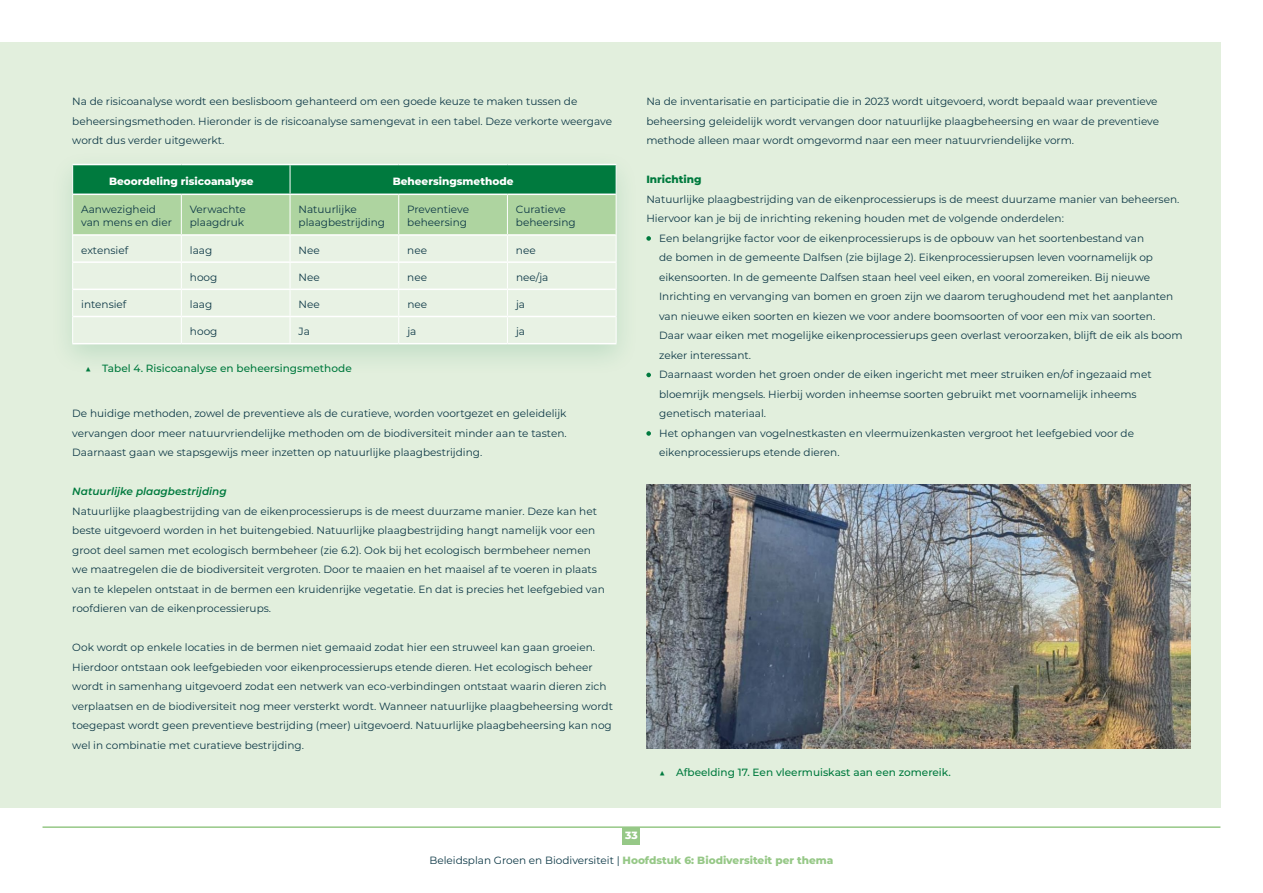
<style>
.page{position:relative;width:1263px;height:893px;background:#fff}
.page>*{position:absolute;margin:0;border:0;box-sizing:border-box;transform-origin:0 0}
.t1{font:10.5px/19.5px "Montserrat";color:#0d3846}
.t2{font:500 10.5px "Montserrat";color:#007a3e}
.t3{font:800 10.5px "Montserrat";color:#fff}
.t4{font:italic 600 10.5px "Montserrat";color:#007a3e}
.t5{font:800 10.5px "Montserrat";color:#007a3e}
.s1{font-weight:400}
.s2{font-weight:800;color:#96c887}
</style>
<div class="page">
<div style="left:623px;top:827px;width:17px;height:17px;background:#96c887"></div>
<hr style="left:43px;top:826px;width:1177px;height:2px;background:#96c887">
<div style="left:0;top:43px;width:1220px;height:765px;background:#e2efdd"></div>
<svg style="left:646px;top:236px;width:5px;height:5px"></svg>
<svg style="left:646px;top:373px;width:5px;height:4px"></svg>
<svg style="left:646px;top:431px;width:5px;height:5px"></svg>
<img style="left:646px;top:484px;width:545px;height:265px">
<div style="left:49px;top:149px;width:591px;height:227px;background:#007a3e;opacity:.15"></div>
<svg style="left:72px;top:165px;width:545px;height:179px"></svg>
<hr style="left:72px;top:164px;width:109px;height:1px;background:#fff">
<hr style="left:181px;top:164px;width:109px;height:1px;background:#fff">
<hr style="left:290px;top:164px;width:109px;height:1px;background:#fff">
<hr style="left:399px;top:164px;width:108px;height:1px;background:#fff">
<hr style="left:507px;top:164px;width:109px;height:1px;background:#fff">
<hr style="left:73px;top:194px;width:108px;height:1px;background:#fff">
<hr style="left:181px;top:194px;width:109px;height:1px;background:#fff">
<hr style="left:290px;top:194px;width:109px;height:1px;background:#fff">
<hr style="left:399px;top:194px;width:108px;height:1px;background:#fff">
<hr style="left:507px;top:194px;width:109px;height:1px;background:#fff">
<hr style="left:73px;top:234px;width:108px;height:2px;background:#fff">
<hr style="left:181px;top:234px;width:109px;height:2px;background:#fff">
<hr style="left:290px;top:234px;width:109px;height:2px;background:#fff">
<hr style="left:399px;top:234px;width:108px;height:2px;background:#fff">
<hr style="left:507px;top:234px;width:109px;height:2px;background:#fff">
<hr style="left:73px;top:261px;width:108px;height:2px;background:#fff">
<hr style="left:181px;top:261px;width:109px;height:2px;background:#fff">
<hr style="left:290px;top:261px;width:109px;height:2px;background:#fff">
<hr style="left:399px;top:261px;width:108px;height:2px;background:#fff">
<hr style="left:507px;top:261px;width:109px;height:2px;background:#fff">
<hr style="left:73px;top:289px;width:108px;height:1px;background:#fff">
<hr style="left:181px;top:289px;width:109px;height:1px;background:#fff">
<hr style="left:290px;top:289px;width:109px;height:1px;background:#fff">
<hr style="left:399px;top:289px;width:108px;height:1px;background:#fff">
<hr style="left:507px;top:289px;width:109px;height:1px;background:#fff">
<hr style="left:73px;top:316px;width:108px;height:1px;background:#fff">
<hr style="left:181px;top:316px;width:109px;height:1px;background:#fff">
<hr style="left:290px;top:316px;width:109px;height:1px;background:#fff">
<hr style="left:399px;top:316px;width:108px;height:1px;background:#fff">
<hr style="left:507px;top:316px;width:109px;height:1px;background:#fff">
<hr style="left:72px;top:343px;width:109px;height:1px;background:#fff">
<hr style="left:181px;top:343px;width:109px;height:1px;background:#fff">
<hr style="left:290px;top:343px;width:109px;height:1px;background:#fff">
<hr style="left:399px;top:343px;width:108px;height:1px;background:#fff">
<hr style="left:507px;top:343px;width:109px;height:1px;background:#fff">
<p class="t1" style="left:72px;top:91px;width:541px">Na de risicoanalyse wordt een beslisboom gehanteerd om een goede keuze te maken tussen de beheersingsmethoden. Hieronder is de risicoanalyse samengevat in een tabel. Deze verkorte weergave wordt dus verder uitgewerkt.</p>
<p class="t3" style="left:109px;top:173px;width:146px">Beoordeling risicoanalyse</p>
<p class="t3" style="left:393px;top:173px;width:122px">Beheersingsmethode</p>
<p class="t1" style="left:81px;top:202px;width:92px;line-height:13.5px">Aanwezigheid van mens en dier</p>
<p class="t1" style="left:190px;top:202px;width:58px;line-height:13.5px">Verwachte plaagdruk</p>
<p class="t1" style="left:299px;top:202px;width:88px;line-height:13.5px">Natuurlijke plaagbestrijding</p>
<p class="t1" style="left:407px;top:202px;width:63px;line-height:13.5px">Preventieve beheersing</p>
<p class="t1" style="left:516px;top:202px;width:61px;line-height:13.5px">Curatieve beheersing</p>
<p class="t1" style="left:81px;top:240px;width:49px">extensief</p>
<p class="t1" style="left:190px;top:240px;width:24px">laag</p>
<p class="t1" style="left:299px;top:240px;width:23px">Nee</p>
<p class="t1" style="left:407px;top:240px;width:21px">nee</p>
<p class="t1" style="left:516px;top:240px;width:21px">nee</p>
<p class="t1" style="left:190px;top:267px;width:29px">hoog</p>
<p class="t1" style="left:299px;top:267px;width:23px">Nee</p>
<p class="t1" style="left:407px;top:267px;width:21px">nee</p>
<p class="t1" style="left:516px;top:267px;width:34px">nee/ja</p>
<p class="t1" style="left:81px;top:294px;width:47px">intensief</p>
<p class="t1" style="left:190px;top:294px;width:24px">laag</p>
<p class="t1" style="left:299px;top:294px;width:23px">Nee</p>
<p class="t1" style="left:407px;top:294px;width:21px">nee</p>
<p class="t1" style="left:516px;top:294px;width:11px">ja</p>
<p class="t1" style="left:190px;top:321px;width:29px">hoog</p>
<p class="t1" style="left:299px;top:321px;width:13px">Ja</p>
<p class="t1" style="left:407px;top:321px;width:11px">ja</p>
<p class="t1" style="left:516px;top:321px;width:11px">ja</p>
<p class="t2" style="left:85px;top:361px;width:268px"><span class="s1">▲</span> Tabel 4. Risicoanalyse en beheersingsmethode</p>
<p class="t1" style="left:72px;top:403px;width:496px;text-align:justify">De huidige methoden, zowel de preventieve als de curatieve, worden voortgezet en geleidelijk vervangen door meer natuurvriendelijke methoden om de biodiversiteit minder aan te tasten.<br>Daarnaast gaan we stapsgewijs meer inzetten op natuurlijke plaagbestrijding.</p>
<p class="t4" style="left:72px;top:484px;width:156px">Natuurlijke plaagbestrijding</p>
<p class="t1" style="left:72px;top:501px;width:534px">Natuurlijke plaagbestrijding van de eikenprocessierups is de meest duurzame manier. Deze kan het beste uitgevoerd worden in het buitengebied. Natuurlijke plaagbestrijding hangt namelijk voor een groot deel samen met ecologisch bermbeheer (zie 6.2). Ook bij het ecologisch bermbeheer nemen we maatregelen die de biodiversiteit vergroten. Door te maaien en het maaisel af te voeren in plaats van te klepelen ontstaat in de bermen een kruidenrijke vegetatie. En dat is precies het leefgebied van roofdieren van de eikenprocessierups.</p>
<p class="t1" style="left:72px;top:637px;width:542px">Ook wordt op enkele locaties in de bermen niet gemaaid zodat hier een struweel kan gaan groeien.<br>Hierdoor ontstaan ook leefgebieden voor eikenprocessierups etende dieren. Het ecologisch beheer wordt in samenhang uitgevoerd zodat een netwerk van eco-verbindingen ontstaat waarin dieren zich verplaatsen en de biodiversiteit nog meer versterkt wordt. Wanneer natuurlijke plaagbeheersing wordt toegepast wordt geen preventieve bestrijding (meer) uitgevoerd. Natuurlijke plaagbeheersing kan nog wel in combinatie met curatieve bestrijding.</p>
<p class="t1" style="left:646px;top:91px;width:514px">Na de inventarisatie en participatie die in 2023 wordt uitgevoerd, wordt bepaald waar preventieve beheersing geleidelijk wordt vervangen door natuurlijke plaagbeheersing en waar de preventieve methode alleen maar wordt omgevormd naar een meer natuurvriendelijke vorm.</p>
<p class="t5" style="left:646px;top:172px;width:57px">Inrichting</p>
<p class="t1" style="left:646px;top:189px;width:534px">Natuurlijke plaagbestrijding van de eikenprocessierups is de meest duurzame manier van beheersen.</p>
<p class="t1" style="left:646px;top:208px;width:419px">Hiervoor kan je bij de inrichting rekening houden met de volgende onderdelen:</p>
<p class="t1" style="left:659px;top:228px;width:486px">Een belangrijke factor voor de eikenprocessierups is de opbouw van het soortenbestand van</p>
<p class="t1" style="left:659px;top:247px;width:495px">de bomen in de gemeente Dalfsen (zie bijlage 2). Eikenprocessierupsen leven voornamelijk op</p>
<p class="t1" style="left:659px;top:267px;width:492px">eikensoorten. In de gemeente Dalfsen staan heel veel eiken, en vooral zomereiken. Bij nieuwe</p>
<p class="t1" style="left:659px;top:286px;width:516px">Inrichting en vervanging van bomen en groen zijn we daarom terughoudend met het aanplanten</p>
<p class="t1" style="left:659px;top:306px;width:498px">van nieuwe eiken soorten en kiezen we voor andere boomsoorten of voor een mix van soorten.</p>
<p class="t1" style="left:659px;top:325px;width:525px">Daar waar eiken met mogelijke eikenprocessierups geen overlast veroorzaken, blijft de eik als boom</p>
<p class="t1" style="left:659px;top:345px;width:93px">zeker interessant.</p>
<p class="t1" style="left:659px;top:364px;width:494px">Daarnaast worden het groen onder de eiken ingericht met meer struiken en/of ingezaaid met</p>
<p class="t1" style="left:659px;top:384px;width:479px">bloemrijk mengsels. Hierbij worden inheemse soorten gebruikt met voornamelijk inheems</p>
<p class="t1" style="left:659px;top:403px;width:109px">genetisch materiaal.</p>
<p class="t1" style="left:659px;top:423px;width:476px">Het ophangen van vogelnestkasten en vleermuizenkasten vergroot het leefgebied voor de</p>
<p class="t1" style="left:659px;top:442px;width:182px">eikenprocessierups etende dieren.</p>
<p class="t2" style="left:659px;top:765px;width:293px"><span class="s1">▲</span> Afbeelding 17. Een vleermuiskast aan een zomereik.</p>
<p class="t3" style="left:625px;top:828px;width:14px">33</p>
<p class="t1" style="left:429px;top:850px;width:405px">Beleidsplan Groen en Biodiversiteit | <span class="s2">Hoofdstuk 6: Biodiversiteit per thema</span></p>
</div>
